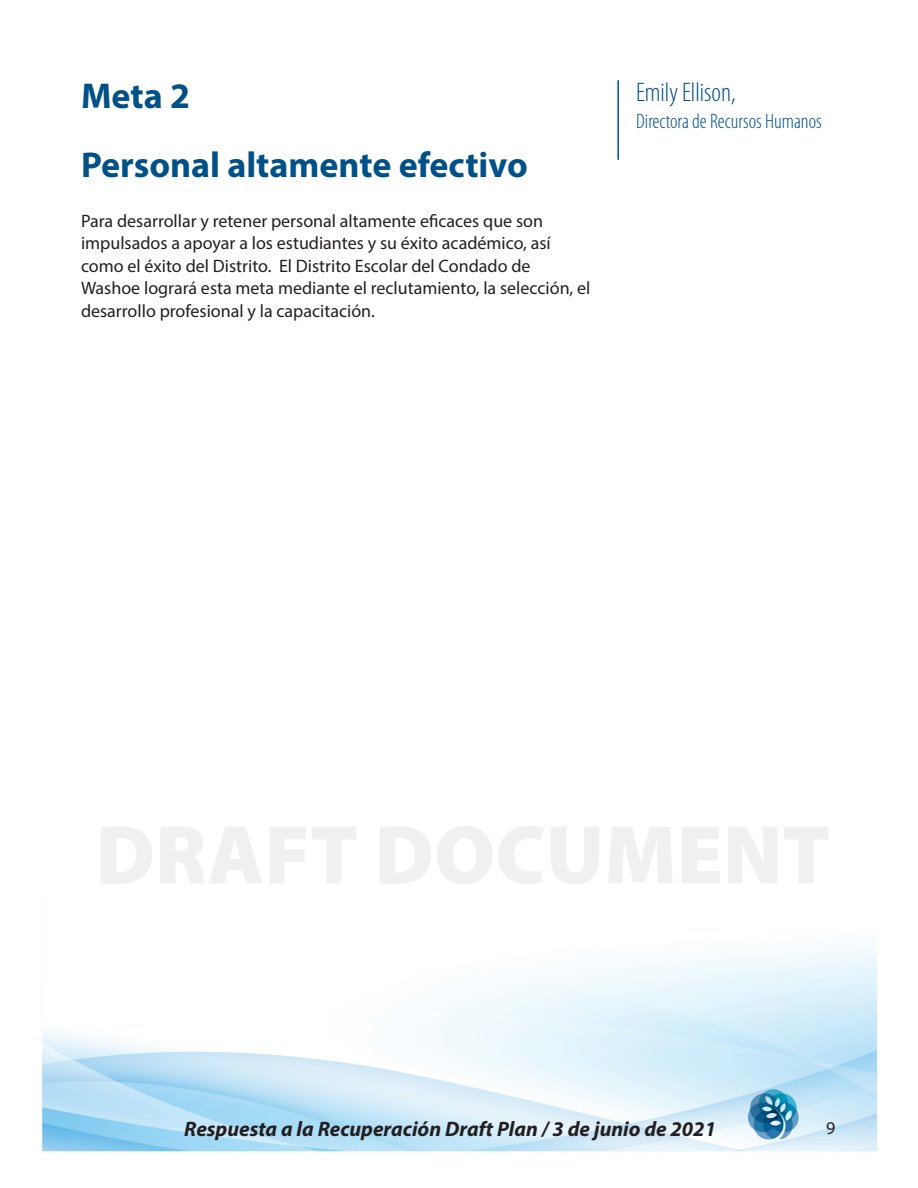
<style>
.page{position:relative;width:918px;height:1188px;background:#fff}
.page>*{position:absolute;margin:0;border:0;box-sizing:border-box;transform-origin:0 0}
.t1{font:700 36px/69px "Myriad Pro";color:#005187}
.t2{font:300 condensed 27px "Myriad Pro";color:#005187}
.t3{font:italic 700 21px "Myriad Pro";color:#231f20}
.t4{font:300 condensed 21px "Myriad Pro";color:#005187}
.t5{font:18px/22.5px "Myriad Pro";color:#231f20}
</style>
<div class="page">
<img style="left:42px;top:948px;width:836px;height:204px">
<hr style="left:617px;top:80px;width:2px;height:80px;background:#005187">
<h1 class="t1" style="left:81px;top:60px;width:448px">Meta 2<br>Personal altamente efectivo</h1>
<p class="t5" style="left:81px;top:209px;width:511px">Para desarrollar y retener personal altamente eficaces que son impulsados a apoyar a los estudiantes y su éxito académico, así como el éxito del Distrito. El Distrito Escolar del Condado de Washoe logrará esta meta mediante el reclutamiento, la selección, el desarrollo profesional y la capacitación.</p>
<h2 class="t2" style="left:636px;top:78px;width:101px">Emily Ellison,</h2>
<p class="t4" style="left:636px;top:110px;width:187px">Directora de Recursos Humanos</p>
<p class="t3" style="left:184px;top:1115px;width:533px">Respuesta a la Recuperación Draft Plan / 3 de junio de 2021</p>
<p class="t5" style="left:826px;top:1116px;width:11px">9</p>
</div>
